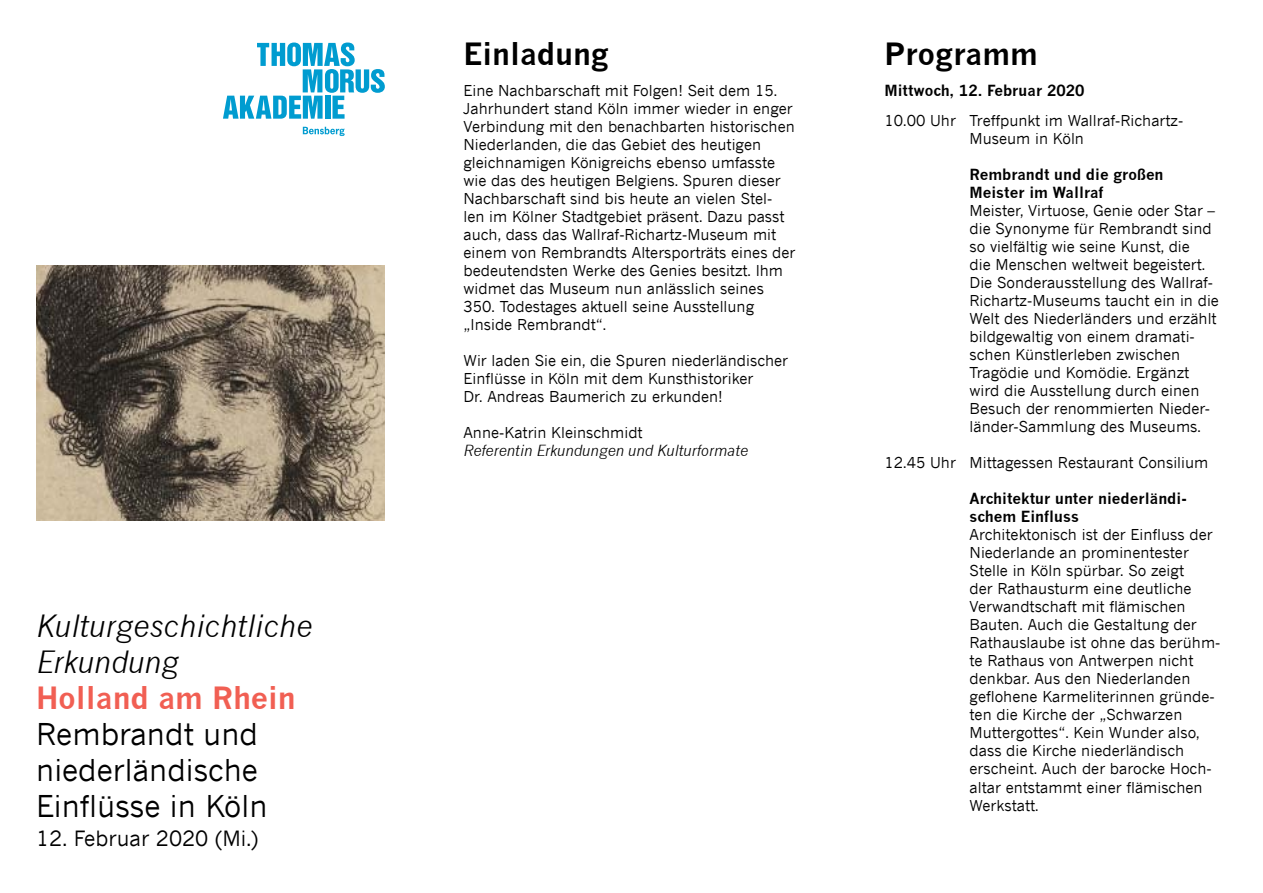
<style>
.page{position:relative;width:1263px;height:893px;background:#fff}
.page>*{position:absolute;margin:0;border:0;box-sizing:border-box;transform-origin:0 0}
.t1{font:30px/36px "News Gothic";color:#000}
.t2{font:italic 30px/36px "News Gothic";color:#000}
.t3{font:700 30px "News Gothic";color:#000}
.t4{font:700 30px "News Gothic";color:#f15f53}
.t5{font:21px "News Gothic";color:#000}
.t6{font:15px/18px "News Gothic";color:#000}
.t7{font:700 15px/18px "News Gothic";color:#000}
.t8{font:italic 15px "News Gothic";color:#000}
</style>
<div class="page">
<svg style="left:223px;top:43px;width:162px;height:76px"></svg>
<svg style="left:303px;top:127px;width:42px;height:9px"></svg>
<img style="left:36px;top:265px;width:349px;height:255px">
<h1 class="t2" style="left:36px;top:608px;width:278px">Kulturgeschichtliche<br>Erkundung</h1>
<h1 class="t4" style="left:36px;top:679px;width:261px">Holland am Rhein</h1>
<h1 class="t1" style="left:36px;top:715px;width:233px">Rembrandt und niederländische<br>Einflüsse in Köln</h1>
<h2 class="t5" style="left:36px;top:826px;width:224px">12. Februar 2020 (Mi.)</h2>
<h1 class="t3" style="left:463px;top:36px;width:146px">Einladung</h1>
<h1 class="t3" style="left:884px;top:36px;width:154px">Programm</h1>
<p class="t6" style="left:463px;top:81px;width:333px">Eine Nachbarschaft mit Folgen! Seit dem 15.<br>Jahrhundert stand Köln immer wieder in enger Verbindung mit den benachbarten historischen Niederlanden, die das Gebiet des heutigen gleichnamigen Königreichs ebenso umfasste wie das des heutigen Belgiens. Spuren dieser Nachbarschaft sind bis heute an vielen Stel&shy;len im Kölner Stadtgebiet präsent. Dazu passt auch, dass das Wallraf-Richartz-Museum mit einem von Rembrandts Altersporträts eines der bedeutendsten Werke des Genies besitzt. Ihm widmet das Museum nun anlässlich seines 350. Todestages aktuell seine Ausstellung „Inside Rembrandt“.</p>
<p class="t6" style="left:463px;top:351px;width:326px">Wir laden Sie ein, die Spuren niederländischer<br>Einflüsse in Köln mit dem Kunsthistoriker<br>Dr. Andreas Baumerich zu erkunden!</p>
<p class="t6" style="left:463px;top:423px;width:181px">Anne-Katrin Kleinschmidt</p>
<p class="t8" style="left:463px;top:442px;width:286px">Referentin Erkundungen und Kulturformate</p>
<p class="t7" style="left:884px;top:82px;width:202px">Mittwoch, 12. Februar 2020</p>
<p class="t6" style="left:969px;top:112px;width:215px;text-indent:-85px">10.00 Uhr Treffpunkt im Wallraf-Richartz-<br>Museum in Köln</p>
<p class="t7" style="left:969px;top:166px;width:195px">Rembrandt und die großen<br>Meister im Wallraf</p>
<p class="t6" style="left:969px;top:202px;width:251px">Meister, Virtuose, Genie oder Star – die Synonyme für Rembrandt sind so vielfältig wie seine Kunst, die<br>die Menschen weltweit begeistert.<br>Die Sonderausstellung des Wallraf-Richartz-Museums taucht ein in die Welt des Niederländers und erzählt bildgewaltig von einem dramati&shy;schen Künstlerleben zwischen Tragödie und Komödie. Ergänzt wird die Ausstellung durch einen Besuch der renommierten Nieder&shy;länder-Sammlung des Museums.</p>
<p class="t6" style="left:884px;top:454px;width:325px">12.45 Uhr Mittagessen Restaurant Consilium</p>
<p class="t7" style="left:969px;top:490px;width:219px">Architektur unter niederländi&shy;schem Einfluss</p>
<p class="t6" style="left:969px;top:526px;width:252px">Architektonisch ist der Einfluss der<br>Niederlande an prominentester<br>Stelle in Köln spürbar. So zeigt<br>der Rathausturm eine deutliche<br>Verwandtschaft mit flämischen<br>Bauten. Auch die Gestaltung der<br>Rathauslaube ist ohne das berühm&shy;te Rathaus von Antwerpen nicht denkbar. Aus den Niederlanden geflohene Karmeliterinnen gründe&shy;ten die Kirche der „Schwarzen<br>Muttergottes“. Kein Wunder also, dass die Kirche niederländisch erscheint. Auch der barocke Hoch&shy;altar entstammt einer flämischen<br>Werkstatt.</p>
</div>
